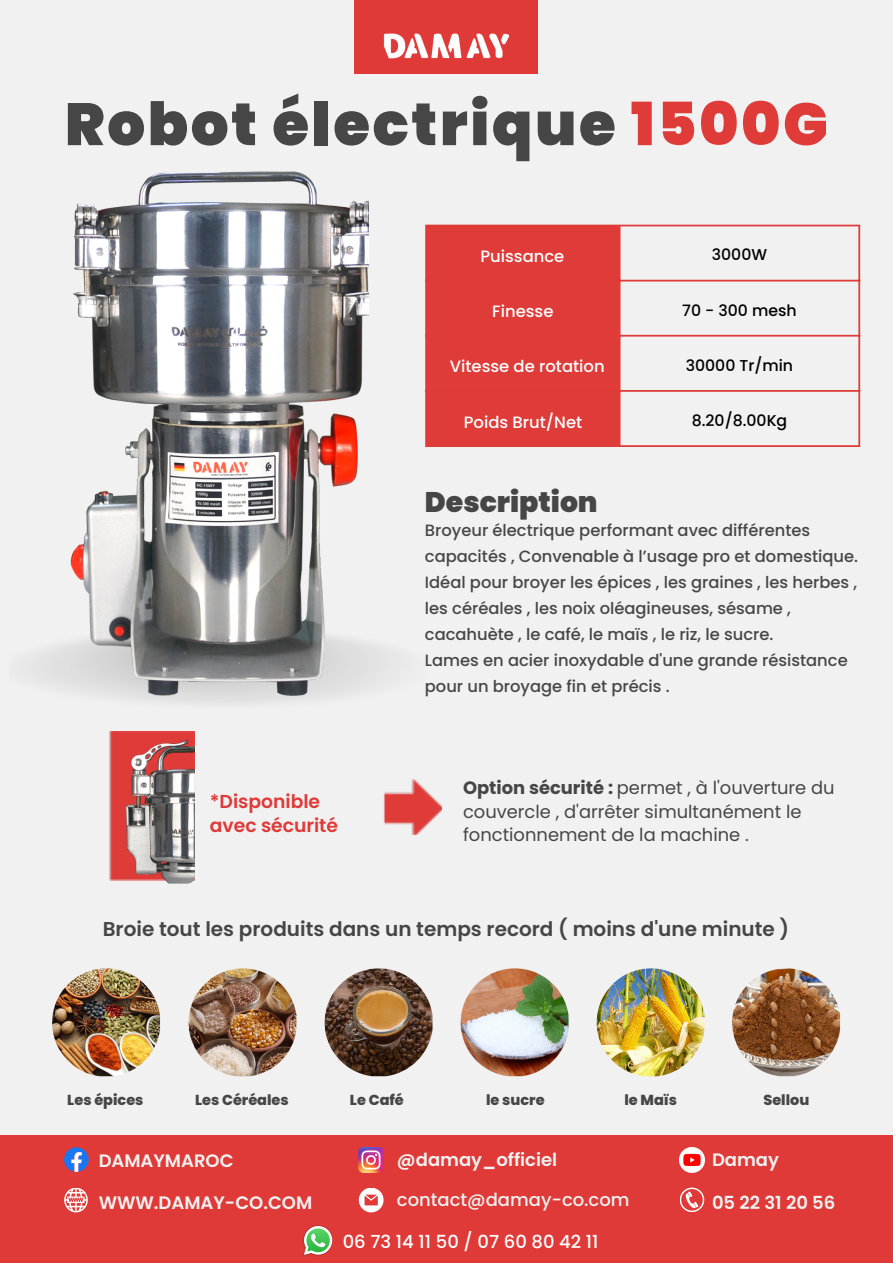
<style>
.page{position:relative;width:893px;height:1264px;background:#fff}
.page>*{position:absolute;margin:0;border:0;box-sizing:border-box;transform-origin:0 0}
.t1{font:900 59.55px "Poppins";letter-spacing:.045em;color:#464647}
.t2{font:900 28.35px "Poppins";color:#464647}
.t3{font:600 19.95px "Poppins";color:#464647}
.t4{font:600 18.75px/24.8px "Poppins";color:#df3a38}
.t5{font:600 18px "Poppins";color:#f1f1f1}
.t6{font:500 18px "Poppins";color:#fff}
.t7{font:500 18px "Poppins";color:#f1f1f1}
.t8{font:17.85px/23.5px "Poppins";color:#464647}
.t9{font:500 16.35px/25.8px "Poppins";color:#464647}
.t10{font:500 16.35px "Poppins";color:#fff}
.t11{font:500 15.75px "Poppins";color:#000}
.t12{font:800 14.55px "Poppins";color:#464647}
.s1{color:#df3b38}
.s2{font-weight:700}
</style>
<div class="page">
<div style="left:0;top:0;width:892px;height:1261px;background:#f1f1f1"></div>
<img style="left:44px;top:171px;width:324px;height:536px">
<div style="left:354px;top:0;width:183px;height:73px;background:#df3a38"></div>
<img style="left:383px;top:33px;width:127px;height:26px">
<img style="left:93px;top:731px;width:102px;height:152px;border-radius:8px">
<img style="left:384px;top:779px;width:57px;height:55px">
<img style="left:52px;top:968px;width:108px;height:108px">
<img style="left:188px;top:968px;width:108px;height:108px">
<img style="left:324px;top:968px;width:108px;height:108px">
<img style="left:460px;top:968px;width:108px;height:108px">
<img style="left:596px;top:968px;width:108px;height:108px">
<img style="left:732px;top:968px;width:108px;height:108px">
<div style="left:0;top:1135px;width:892px;height:127px;background:#df3a37"></div>
<img style="left:359px;top:1147px;width:24px;height:25px">
<svg style="left:64px;top:1188px;width:24px;height:24px"></svg>
<svg style="left:64px;top:1147px;width:25px;height:24px"></svg>
<svg style="left:680px;top:1187px;width:24px;height:25px"></svg>
<img style="left:679px;top:1147px;width:25px;height:25px">
<svg style="left:359px;top:1188px;width:24px;height:24px"></svg>
<img style="left:303px;top:1236px;width:30px;height:20px">
<svg style="left:304px;top:1225px;width:28px;height:29px"></svg>
<div style="left:427px;top:226px;width:191px;height:219px;background:#df3b38"></div>
<hr style="left:425px;top:226px;width:2px;height:219px;background:#df3b38">
<hr style="left:618px;top:226px;width:2px;height:219px;background:#df3b38">
<hr style="left:858px;top:226px;width:2px;height:219px;background:#df3b38">
<hr style="left:425px;top:225px;width:435px;height:1px;background:#df3b38">
<hr style="left:425px;top:280px;width:435px;height:1px;background:#df3b38">
<hr style="left:425px;top:335px;width:435px;height:1px;background:#df3b38">
<hr style="left:425px;top:390px;width:435px;height:2px;background:#df3b38">
<hr style="left:425px;top:445px;width:435px;height:2px;background:#df3b38">
<h1 class="t1" style="left:65px;top:83px;width:764px">Robot électrique <span class="s1">1500G</span></h1>
<p class="t10" style="left:480px;top:245px;width:85px">Puissance</p>
<p class="t11" style="left:711px;top:244px;width:57px">3000W</p>
<p class="t10" style="left:492px;top:300px;width:63px">Finesse</p>
<p class="t11" style="left:682px;top:299px;width:116px">70 - 300 mesh</p>
<p class="t10" style="left:450px;top:355px;width:156px">Vitesse de rotation</p>
<p class="t11" style="left:685px;top:354px;width:109px">30000 Tr/min</p>
<p class="t10" style="left:464px;top:410px;width:120px">Poids Brut/Net</p>
<p class="t11" style="left:691px;top:409px;width:97px">8.20/8.00Kg</p>
<p class="t4" style="left:210px;top:788px;width:130px">*Disponible avec sécurité</p>
<h2 class="t2" style="left:425px;top:482px;width:174px">Description</h2>
<p class="t9" style="left:425px;top:517px;width:434px">Broyeur électrique performant avec différentes capacités , Convenable à l’usage pro et domestique.<br>Idéal pour broyer les épices , les graines , les herbes , les céréales , les noix oléagineuses, sésame , cacahuète , le café, le maïs , le riz, le sucre.<br>Lames en acier inoxydable d'une grande résistance pour un broyage fin et précis .</p>
<p class="t8" style="left:463px;top:776px;width:373px"><span class="s2">Option sécurité :</span> permet , à l'ouverture du couvercle , d'arrêter simultanément le fonctionnement de la machine .</p>
<p class="t3" style="left:103px;top:914px;width:688px">Broie tout les produits dans un temps record ( moins d'une minute )</p>
<p class="t12" style="left:67px;top:1089px;width:78px">Les épices</p>
<p class="t12" style="left:195px;top:1089px;width:95px">Les Céréales</p>
<p class="t12" style="left:350px;top:1089px;width:55px">Le Café</p>
<p class="t12" style="left:486px;top:1089px;width:60px">le sucre</p>
<p class="t12" style="left:624px;top:1089px;width:54px">le Maïs</p>
<p class="t12" style="left:763px;top:1089px;width:47px">Sellou</p>
<p class="t5" style="left:99px;top:1148px;width:136px">DAMAYMAROC</p>
<p class="t5" style="left:99px;top:1189px;width:215px">WWW.DAMAY-CO.COM</p>
<p class="t5" style="left:397px;top:1146px;width:162px">@damay_officiel</p>
<p class="t7" style="left:397px;top:1187px;width:234px">contact@damay-co.com</p>
<p class="t6" style="left:343px;top:1228px;width:257px">06 73 14 11 50 / 07 60 80 42 11</p>
<p class="t5" style="left:712px;top:1146px;width:69px">Damay</p>
<p class="t5" style="left:712px;top:1189px;width:125px">05 22 31 20 56</p>
</div>
